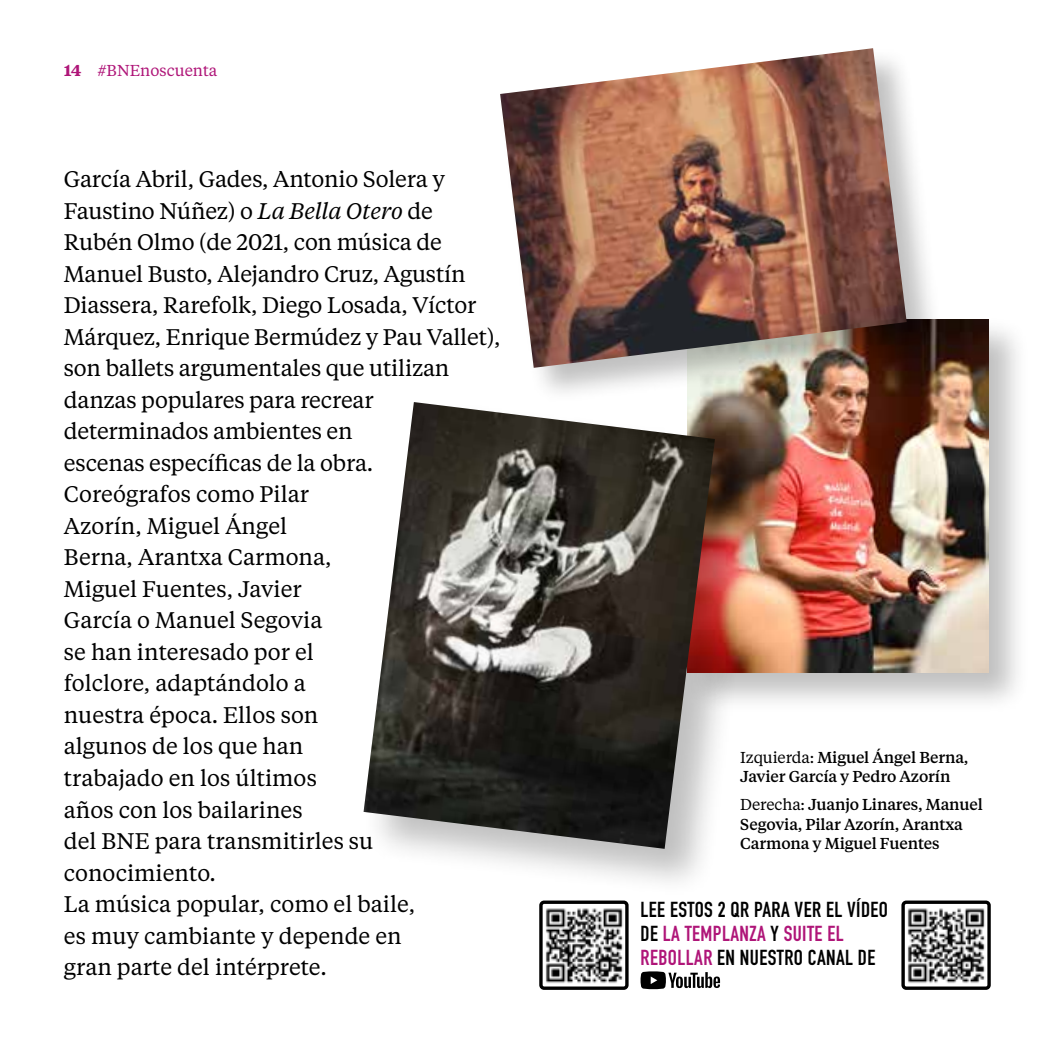
<style>
.page{position:relative;width:1053px;height:1053px;background:#fff}
.page>*{position:absolute;margin:0;border:0;box-sizing:border-box;transform-origin:0 0}
.t1{font:22.5px/31.5px "Tiempos Text";color:#000}
.t2{font:700 21.38px/23.6px "DIN Condensed";letter-spacing:.02em;color:#000}
.t3{font:500 15.75px/19.1px "Tiempos Text";letter-spacing:-.01em;color:#000}
.t4{font:15.75px "Tiempos Text";color:#af1578}
.s1{font-weight:700}
.s2{font-style:italic}
.s3{font-weight:400}
.s4{color:#af1578}
</style>
<div class="page">
<div style="left:684px;top:316px;width:345px;height:398px;background:#000;opacity:.25"></div>
<img style="left:764px;top:319px;width:224px;height:353px">
<div style="left:361px;top:400px;width:403px;height:497px;background:#000;opacity:.25"></div>
<img style="left:363px;top:402px;width:352px;height:446px">
<div style="left:498px;top:46px;width:446px;height:358px;background:#000;opacity:.25"></div>
<img style="left:500px;top:48px;width:406px;height:320px">
<svg style="left:640px;top:971px;width:80px;height:18px"></svg>
<img style="left:905px;top:904px;width:80px;height:79px">
<div style="left:901px;top:900px;width:89px;height:89px;border:3px solid #000;border-radius:3px"></div>
<img style="left:543px;top:904px;width:80px;height:79px">
<div style="left:539px;top:900px;width:89px;height:89px;border:3px solid #000;border-radius:3px"></div>
<p class="t4" style="left:64px;top:60px;width:155px"><span class="s1">14</span> #BNEnoscuenta</p>
<p class="t1" style="left:64px;top:162px;width:438px">García Abril, Gades, Antonio Solera y<br>Faustino Núñez) o <span class="s2">La Bella Otero</span> de<br>Rubén Olmo (de 2021, con música de<br>Manuel Busto, Alejandro Cruz, Agustín<br>Diassera, Rarefolk, Diego Losada, Víctor<br>Márquez, Enrique Bermúdez y Pau Vallet), son ballets argumentales que utilizan danzas populares para recrear determinados ambientes en<br>escenas específicas de la obra.<br>Coreógrafos como Pilar<br>Azorín, Miguel Ángel<br>Berna, Arantxa Carmona,<br>Miguel Fuentes, Javier<br>García o Manuel Segovia<br>se han interesado por el<br>folclore, adaptándolo a<br>nuestra época. Ellos son<br>algunos de los que han<br>trabajado en los últimos<br>años con los bailarines<br>del BNE para transmitirles su conocimiento.<br>La música popular, como el baile,<br>es muy cambiante y depende en<br>gran parte del intérprete.</p>
<p class="t3" style="left:740px;top:747px;width:230px"><span class="s3">Izquierda:</span> Miguel Ángel Berna,<br>Javier García y Pedro Azorín</p>
<p class="t3" style="left:740px;top:794px;width:244px"><span class="s3">Derecha:</span> Juanjo Linares, Manuel<br>Segovia, Pilar Azorín, Arantxa<br>Carmona y Miguel Fuentes</p>
<p class="t2" style="left:640px;top:897px;width:249px">LEE ESTOS 2 QR PARA VER EL VÍDEO<br>DE <span class="s4">LA TEMPLANZA</span> Y <span class="s4">SUITE EL<br>REBOLLAR</span> EN NUESTRO CANAL DE</p>
</div>
